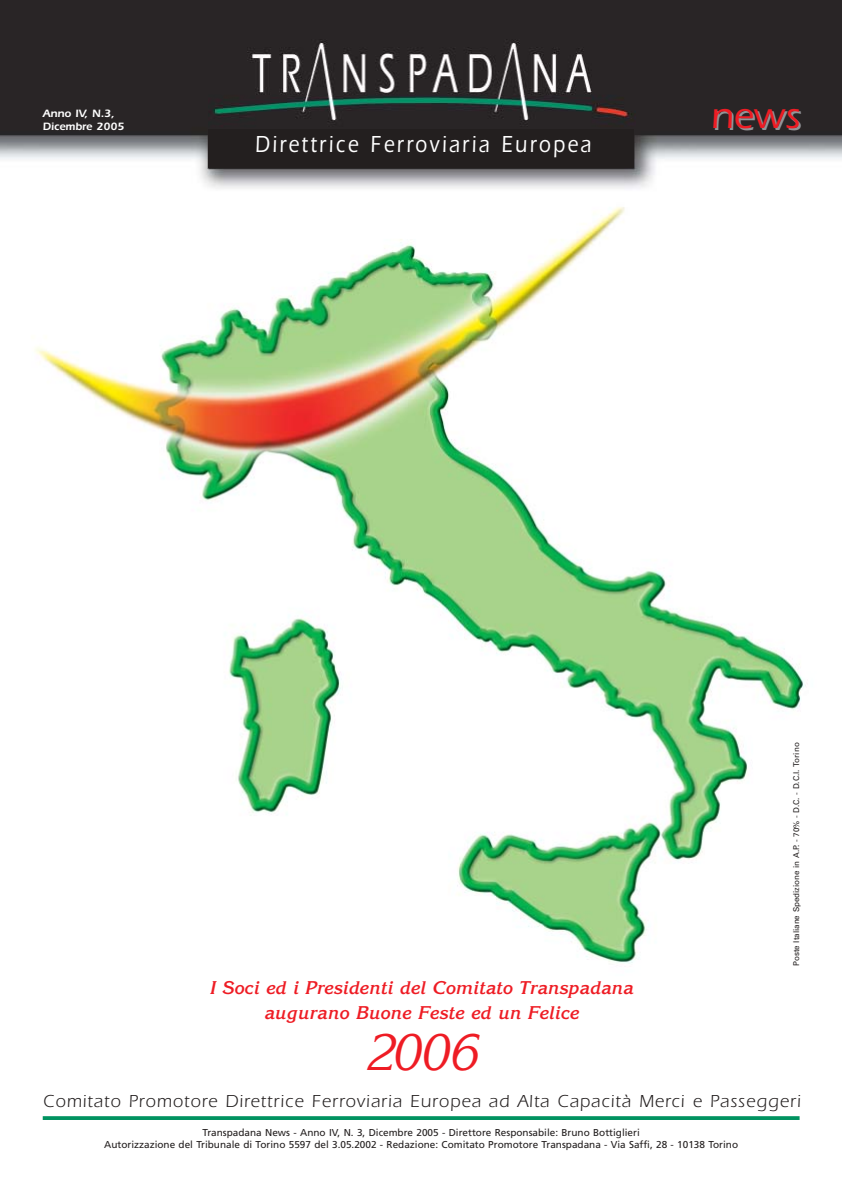
<style>
.page{position:relative;width:842px;height:1191px;background:#fff}
.page>*{position:absolute;margin:0;border:0;box-sizing:border-box;transform-origin:0 0}
.t1{font:italic 50px "Korinna";color:#ee1c24}
.t2{font:500 37.8px "Itc Eras";color:#ee1c24}
.t3{font:500 24px "Itc Eras";letter-spacing:.125em;color:#fff;scale:.84 1}
.t4{font:18px "Itc Eras";letter-spacing:.055em;color:#231f1f}
.t5{font:italic 700 18px/25px "Korinna";letter-spacing:.005em;color:#ee1c24;text-align:center}
.t6{font:600 11px/13px "Itc Eras";color:#fff}
.t7{font:10px/12px "Frutiger";color:#231f1f;text-align:center}
.t8{font:8px "Univers";color:#231f1f}
</style>
<div class="page">
<img style="left:0;top:0;width:842px;height:1120px">
<div style="left:209px;top:126px;width:425px;height:42px;background:#231f1f"></div>
<img style="left:208px;top:32px;width:427px;height:97px">
<svg style="left:43px;top:1116px;width:757px;height:4px;background:#0c9767"></svg>
<p class="t6" style="left:43px;top:108px;width:83px">Anno IV, N.3,<br>Dicembre 2005</p>
<h2 class="t2" style="left:711px;top:103px;width:91px">news</h2>
<h3 class="t3" style="left:255px;top:136px;width:402px">Direttrice Ferroviaria Europea</h3>
<p class="t8" style="left:793px;top:966px;width:225px;rotate:-90deg">Poste Italiane Spedizione in A.P. - 70% - D.C. - D.C.I. Torino</p>
<h3 class="t5" style="left:209px;top:977px;width:425px">I Soci ed i Presidenti del Comitato Transpadana augurano Buone Feste ed un Felice</h3>
<h1 class="t1" style="left:366px;top:1033px;width:112px">2006</h1>
<h3 class="t4" style="left:43px;top:1095px;width:759px">Comitato Promotore Direttrice Ferroviaria Europea ad Alta Capacità Merci e Passeggeri</h3>
<p class="t7" style="left:104px;top:1127px;width:635px">Transpadana News - Anno IV, N. 3, Dicembre 2005 - Direttore Responsabile: Bruno Bottiglieri<br>Autorizzazione del Tribunale di Torino 5597 del 3.05.2002 - Redazione: Comitato Promotore Transpadana - Via Saffi, 28 - 10138 Torino</p>
</div>
